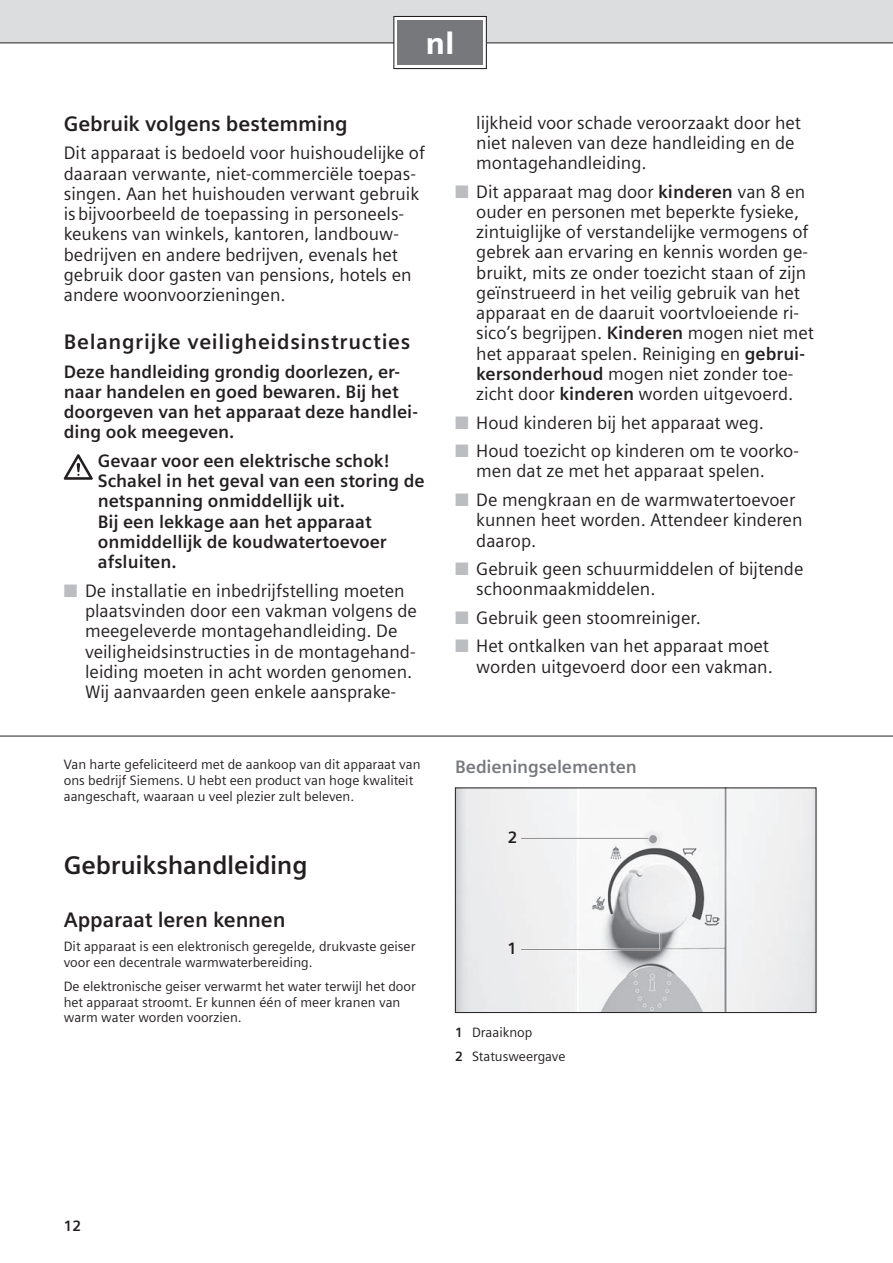
<style>
.page{position:relative;width:893px;height:1263px;background:#fff}
.page>*{position:absolute;margin:0;border:0;box-sizing:border-box;transform-origin:0 0}
.t1{font:900 30.75px "Siemens Sans";color:#fff}
.t2{font:700 25.5px "Siemens Sans";letter-spacing:-.01em;color:#231f20}
.t3{font:700 21px "Siemens Sans";color:#231f20}
.t4{font:700 21px "Siemens Sans";letter-spacing:.03em;color:#231f20}
.t5{font:18px/20.2px "Siemens Sans";color:#231f20}
.t6{font:700 18px/20.2px "Siemens Sans";color:#231f20}
.t7{font:700 18px "Siemens Sans";letter-spacing:-.005em;color:#76787b}
.t8{font:700 16.5px "Siemens Sans";color:#231f20}
.t9{font:700 15px "Siemens Sans";color:#231f20}
.t10{font:13.5px/15.8px "Siemens Sans";color:#231f20}
.s1{color:#bcbdc0}
.s2{font-weight:700}
</style>
<div class="page">
<div style="left:0;top:0;width:893px;height:43px;background:#dcdddf"></div>
<hr style="left:0;top:43px;width:893px;height:1px;background:#231f20">
<div style="left:394px;top:16px;width:92px;height:53px;background:#fff"></div>
<div style="left:393px;top:16px;width:94px;height:53px;border:1px solid #231f20"></div>
<div style="left:398px;top:20px;width:85px;height:45px;background:#76787b"></div>
<svg style="left:64px;top:454px;width:29px;height:26px"></svg>
<img style="left:457px;top:789px;width:357px;height:222px">
<hr style="left:520px;top:837px;width:129px;height:2px;background:#fff">
<svg style="left:521px;top:838px;width:128px;height:1px"></svg>
<svg style="left:521px;top:933px;width:140px;height:17px"></svg>
<div style="left:455px;top:787px;width:361px;height:226px;border:1px solid #231f20"></div>
<hr style="left:0;top:736px;width:893px;height:1px;background:#231f20">
<h1 class="t1" style="left:425px;top:30px;width:31px">nl</h1>
<p class="t3" style="left:64px;top:114px;width:285px">Gebruik volgens bestemming</p>
<p class="t5" style="left:64px;top:144px;width:363px">Dit apparaat is bedoeld voor huishoudelijke of daaraan verwante, niet-commerciële toepas&shy;singen. Aan het huishouden verwant gebruik is bijvoorbeeld de toepassing in personeels&shy;keukens van winkels, kantoren, landbouw&shy;bedrijven en andere bedrijven, evenals het gebruik door gasten van pensions, hotels en andere woonvoorzieningen.</p>
<p class="t4" style="left:64px;top:332px;width:348px">Belangrijke veiligheidsinstructies</p>
<p class="t6" style="left:64px;top:362px;width:356px">Deze handleiding grondig doorlezen, er&shy;naar handelen en goed bewaren. Bij het doorgeven van het apparaat deze handlei&shy;ding ook meegeven.</p>
<p class="t6" style="left:98px;top:452px;width:328px">Gevaar voor een elektrische schok!<br>Schakel in het geval van een storing de netspanning onmiddellijk uit.<br>Bij een lekkage aan het apparaat onmiddellijk de koudwatertoevoer afsluiten.</p>
<p class="t5" style="left:85px;top:581px;width:334px;text-indent:-21px"><span class="s1">■</span> De installatie en inbedrijfstelling moeten plaatsvinden door een vakman volgens de meegeleverde montagehandleiding. De veiligheidsinstructies in de montagehand&shy;leiding moeten in acht worden genomen.<br>Wij aanvaarden geen enkele aansprake-</p>
<p class="t10" style="left:64px;top:758px;width:358px">Van harte gefeliciteerd met de aankoop van dit apparaat van ons bedrijf Siemens. U hebt een product van hoge kwaliteit aangeschaft, waaraan u veel plezier zult beleven.</p>
<h2 class="t2" style="left:64px;top:853px;width:245px">Gebruikshandleiding</h2>
<p class="t3" style="left:64px;top:910px;width:223px">Apparaat leren kennen</p>
<p class="t10" style="left:64px;top:939px;width:353px">Dit apparaat is een elektronisch geregelde, drukvaste geiser voor een decentrale warmwaterbereiding.</p>
<p class="t10" style="left:64px;top:979px;width:354px">De elektronische geiser verwarmt het water terwijl het door het apparaat stroomt. Er kunnen één of meer kranen van warm water worden voorzien.</p>
<p class="t5" style="left:476px;top:113px;width:326px">lijkheid voor schade veroorzaakt door het niet naleven van deze handleiding en de montagehandleiding.</p>
<p class="t5" style="left:476px;top:182px;width:339px;text-indent:-21px"><span class="s1">■</span> Dit apparaat mag door <span class="s2">kinderen</span> van 8 en ouder en personen met beperkte fysieke, zintuiglijke of verstandelijke vermogens of gebrek aan ervaring en kennis worden ge&shy;bruikt, mits ze onder toezicht staan of zijn geïnstrueerd in het veilig gebruik van het apparaat en de daaruit voortvloeiende ri&shy;sico’s begrijpen. <span class="s2">Kinderen</span> mogen niet met het apparaat spelen. Reiniging en <span class="s2">gebrui&shy;kersonderhoud</span> mogen niet zonder toe&shy;zicht door <span class="s2">kinderen</span> worden uitgevoerd.</p>
<p class="t5" style="left:455px;top:413px;width:311px"><span class="s1">■</span> Houd kinderen bij het apparaat weg.</p>
<p class="t5" style="left:476px;top:442px;width:324px;text-indent:-21px"><span class="s1">■</span> Houd toezicht op kinderen om te voorko&shy;men dat ze met het apparaat spelen.</p>
<p class="t5" style="left:476px;top:491px;width:328px;text-indent:-21px"><span class="s1">■</span> De mengkraan en de warmwatertoevoer kunnen heet worden. Attendeer kinderen daarop.</p>
<p class="t5" style="left:476px;top:560px;width:329px;text-indent:-21px"><span class="s1">■</span> Gebruik geen schuurmiddelen of bijtende schoonmaakmiddelen.</p>
<p class="t5" style="left:455px;top:608px;width:247px"><span class="s1">■</span> Gebruik geen stoomreiniger.</p>
<p class="t5" style="left:455px;top:637px;width:319px;text-align:right"><span class="s1">■</span> Het ontkalken van het apparaat moet worden uitgevoerd door een vakman.</p>
<p class="t7" style="left:455px;top:758px;width:183px">Bedieningselementen</p>
<p class="t8" style="left:508px;top:829px;width:11px">2</p>
<p class="t8" style="left:507px;top:940px;width:11px">1</p>
<p class="t10" style="left:455px;top:1021px;width:112px;line-height:24px"><span class="s2">1</span> Draaiknop<br><span class="s2">2</span> Statusweergave</p>
<p class="t9" style="left:64px;top:1218px;width:19px">12</p>
</div>
